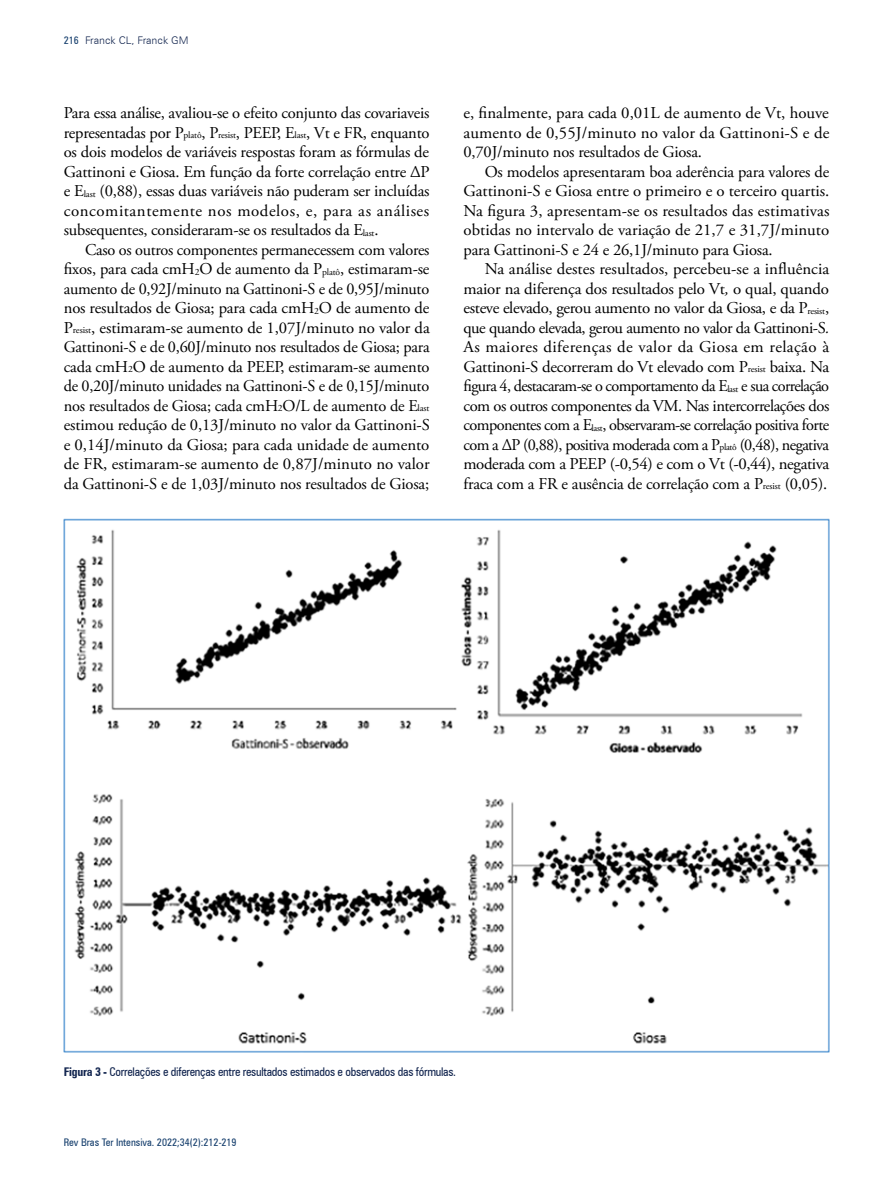
<style>
.page{position:relative;width:893px;height:1191px;background:#fff}
.page>*{position:absolute;margin:0;border:0;box-sizing:border-box;transform-origin:0 0}
.t1{font:16.5px/19.5px "Adobe Garamond Pro";letter-spacing:-.01em;color:#000;text-align:justify}
.t2{font:condensed 12px "Zurich BT";letter-spacing:-.02em;color:#12254f}
.t3{font:condensed 10.5px "Zurich BT";color:#163f6d}
.t4{font:300 10.5px "Zurich BT";color:#12254f}
.s1{font-weight:400;font-stretch:condensed;color:#163f6d}
.s2{font-size:9.6px}
.s3{font-style:italic}
.s4{font-weight:700}
</style>
<div class="page">
<img style="left:64px;top:519px;width:765px;height:533px">
<p class="t4" style="left:64px;top:34px;width:126px"><span class="s1">216</span> Franck CL, Franck GM</p>
<p class="t1" style="left:64px;top:104px;width:367px">Para essa análise, avaliou-se o efeito conjunto das covariaveis representadas por P<span class="s2">platô</span>, P<span class="s2">resist</span>, PEEP, E<span class="s2">last</span>, Vt e FR, enquanto os dois modelos de variáveis respostas foram as fórmulas de Gattinoni e Giosa. Em função da forte correlação entre ΔP e E<span class="s2">last</span> (0,88), essas duas variáveis não puderam ser incluídas concomitantemente nos modelos, e, para as análises subsequentes, consideraram-se os resultados da E<span class="s2">last</span>.</p>
<p class="t1" style="left:64px;top:240px;width:367px;text-indent:21px">Caso os outros componentes permanecessem com valores fixos, para cada cmH<span class="s2">2</span>O de aumento da P<span class="s2">platô</span>, estimaram-se aumento de 0,92J/minuto na Gattinoni-S e de 0,95J/minuto nos resultados de Giosa; para cada cmH<span class="s2">2</span>O de aumento de P<span class="s2">resist</span>, estimaram-se aumento de 1,07J/minuto no valor da Gattinoni-S e de 0,60J/minuto nos resultados de Giosa; para cada cmH<span class="s2">2</span>O de aumento da PEEP, estimaram-se aumento de 0,20J/minuto unidades na Gattinoni-S e de 0,15J/minuto nos resultados de Giosa; cada cmH<span class="s2">2</span>O/L de aumento de E<span class="s2">last </span>estimou redução de 0,13J/minuto no valor da Gattinoni-S e 0,14J/minuto da Giosa; para cada unidade de aumento de FR, estimaram-se aumento de 0,87J/minuto no valor da Gattinoni-S e de 1,03J/minuto nos resultados de Giosa;</p>
<p class="t1" style="left:463px;top:104px;width:367px">e, finalmente, para cada 0,01L de aumento de Vt, houve aumento de 0,55J/minuto no valor da Gattinoni-S e de 0,70J/minuto nos resultados de Giosa.</p>
<p class="t1" style="left:463px;top:162px;width:367px;text-indent:21px">Os modelos apresentaram boa aderência para valores de Gattinoni-S e Giosa entre o primeiro e o terceiro quartis.<br>Na figura 3, apresentam-se os resultados das estimativas obtidas no intervalo de variação de 21,7 e 31,7J/minuto para Gattinoni-S e 24 e 26,1J/minuto para Giosa.</p>
<p class="t1" style="left:463px;top:260px;width:367px;text-indent:21px">Na análise destes resultados, percebeu-se a influência maior na diferença dos resultados pelo Vt<span class="s3">,</span> o qual, quando esteve elevado, gerou aumento no valor da Giosa, e da P<span class="s2">resist</span>, que quando elevada, gerou aumento no valor da Gattinoni-S<span class="s3">.<br></span>As maiores diferenças de valor da Giosa em relação à Gattinoni-S decorreram do Vt elevado com P<span class="s2">resist</span> baixa. Na figura 4, destacaram-se o comportamento da E<span class="s2">last</span> e sua correlação com os outros componentes da VM. Nas intercorrelações dos componentes com a E<span class="s2">last</span>, observaram-se correlação positiva forte com a ΔP (0,88), positiva moderada com a P<span class="s2">platô</span> (0,48), negativa moderada com a PEEP (-0,54) e com o Vt (-0,44), negativa fraca com a FR e ausência de correlação com a P<span class="s2">resist</span> (0,05).</p>
<p class="t2" style="left:64px;top:1064px;width:394px"><span class="s4">Figura 3 -</span> Correlações e diferenças entre resultados estimados e observados das fórmulas.</p>
<p class="t3" style="left:64px;top:1135px;width:174px">Rev Bras Ter Intensiva. 2022;34(2):212-219</p>
</div>
